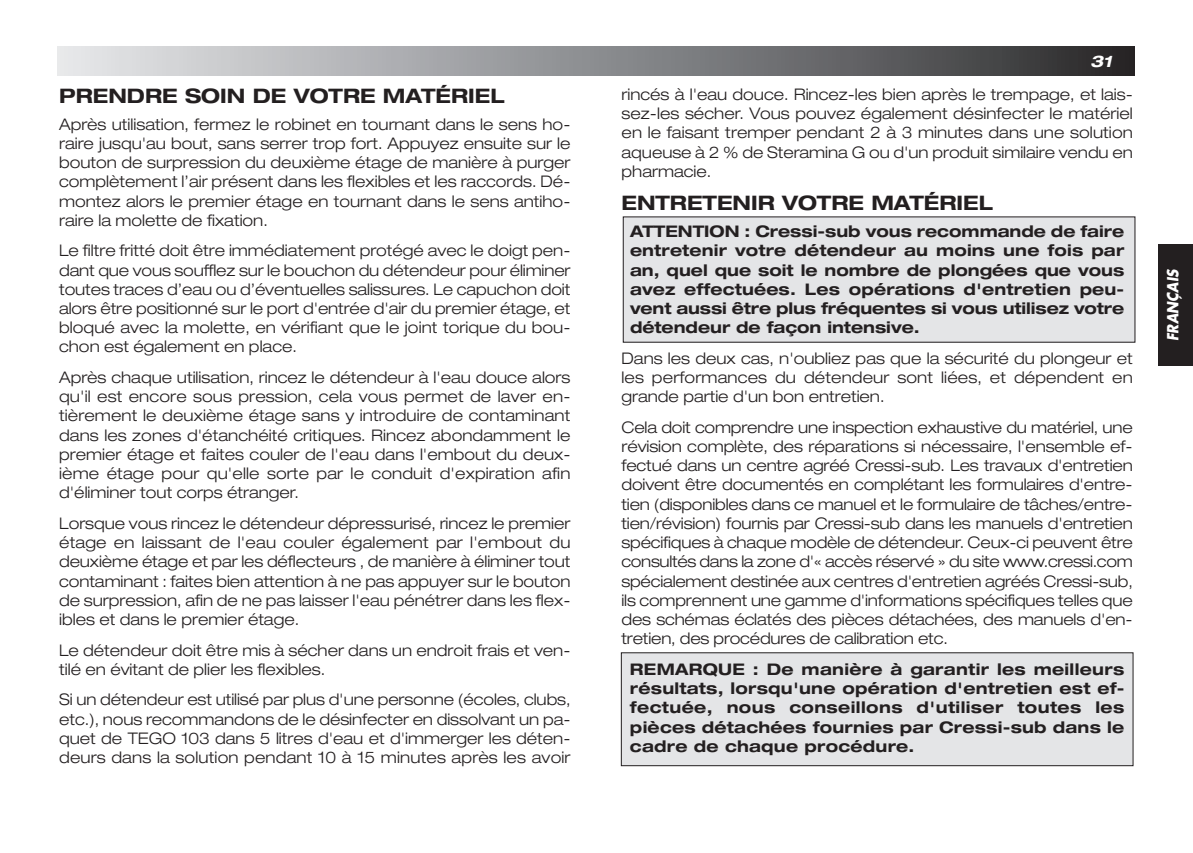
<style>
.page{position:relative;width:1193px;height:853px;background:#fff}
.page>*{position:absolute;margin:0;border:0;box-sizing:border-box;transform-origin:0 0}
.t1{font:700 expanded 20px "Helvetica Neue";color:#231f20}
.t2{font:300 expanded 16px/19.2px "Helvetica Neue";color:#231f20;text-align:justify}
.t3{font:700 expanded 16px/19.2px "Helvetica Neue";letter-spacing:.005em;color:#231f20;text-align:justify}
.t4{font:italic 700 expanded 16px "Helvetica Neue";color:#fff}
.t5{font:italic 700 15px "Futura Std";color:#fff;scale:.9 1}
</style>
<div class="page">
<div style="left:621px;top:652px;width:512px;height:113px;background:#e4e5e7"></div>
<div style="left:623px;top:217px;width:511px;height:125px;background:#e4e5e7"></div>
<div style="left:57px;top:47px;width:1077px;height:28px;background:linear-gradient(to right,#e9eaee,#2d2d2f)"></div>
<div style="left:1158px;top:244px;width:34px;height:122px;background:#231f20"></div>
<p class="t1" style="left:59px;top:89px;width:447px">PRENDRE SOIN DE VOTRE MATÉRIEL</p>
<p class="t2" style="left:59px;top:116px;width:513px">Après utilisation, fermez le robinet en tournant dans le sens ho&shy;raire jusqu'au bout, sans serrer trop fort. Appuyez ensuite sur le bouton de surpression du deuxième étage de manière à purger complètement l’air présent dans les flexibles et les raccords. Dé&shy;montez alors le premier étage en tournant dans le sens antiho&shy;raire la molette de fixation.</p>
<p class="t2" style="left:59px;top:242px;width:513px">Le filtre fritté doit être immédiatement protégé avec le doigt pen&shy;dant que vous soufflez sur le bouchon du détendeur pour éliminer toutes traces d’eau ou d’éventuelles salissures. Le capuchon doit alors être positionné sur le port d'entrée d'air du premier étage, et bloqué avec la molette, en vérifiant que le joint torique du bou&shy;chon est également en place.</p>
<p class="t2" style="left:59px;top:369px;width:513px">Après chaque utilisation, rincez le détendeur à l'eau douce alors qu'il est encore sous pression, cela vous permet de laver en&shy;tièrement le deuxième étage sans y introduire de contaminant dans les zones d'étanchéité critiques. Rincez abondamment le premier étage et faites couler de l'eau dans l'embout du deux&shy;ième étage pour qu'elle sorte par le conduit d'expiration afin d'éliminer tout corps étranger.</p>
<p class="t2" style="left:59px;top:515px;width:513px">Lorsque vous rincez le détendeur dépressurisé, rincez le premier étage en laissant de l'eau couler également par l'embout du deuxième étage et par les déflecteurs , de manière à éliminer tout contaminant : faites bien attention à ne pas appuyer sur le bouton de surpression, afin de ne pas laisser l'eau pénétrer dans les flex&shy;ibles et dans le premier étage.</p>
<p class="t2" style="left:59px;top:641px;width:513px">Le détendeur doit être mis à sécher dans un endroit frais et ven&shy;tilé en évitant de plier les flexibles.</p>
<p class="t2" style="left:59px;top:691px;width:513px">Si un détendeur est utilisé par plus d'une personne (écoles, clubs, etc.), nous recommandons de le désinfecter en dissolvant un pa&shy;quet de TEGO 103 dans 5 litres d'eau et d'immerger les déten&shy;deurs dans la solution pendant 10 à 15 minutes après les avoir</p>
<p class="t4" style="left:1090px;top:56px;width:24px">31</p>
<p class="t2" style="left:621px;top:86px;width:513px">rincés à l'eau douce. Rincez-les bien après le trempage, et lais&shy;sez-les sécher. Vous pouvez également désinfecter le matériel en le faisant tremper pendant 2 à 3 minutes dans une solution aqueuse à 2 % de Steramina G ou d'un produit similaire vendu en pharmacie.</p>
<p class="t1" style="left:621px;top:196px;width:373px">ENTRETENIR VOTRE MATÉRIEL</p>
<p class="t3" style="left:630px;top:223px;width:496px">ATTENTION : Cressi-sub vous recommande de faire entretenir votre détendeur au moins une fois par an, quel que soit le nombre de plongées que vous avez effectuées. Les opérations d'entretien peu&shy;vent aussi être plus fréquentes si vous utilisez votre détendeur de façon intensive.</p>
<p class="t2" style="left:621px;top:350px;width:513px">Dans les deux cas, n'oubliez pas que la sécurité du plongeur et les performances du détendeur sont liées, et dépendent en grande partie d'un bon entretien.</p>
<p class="t2" style="left:621px;top:419px;width:513px">Cela doit comprendre une inspection exhaustive du matériel, une révision complète, des réparations si nécessaire, l'ensemble ef&shy;fectué dans un centre agréé Cressi-sub. Les travaux d'entretien doivent être documentés en complétant les formulaires d'entre&shy;tien (disponibles dans ce manuel et le formulaire de tâches/entre&shy;tien/révision) fournis par Cressi-sub dans les manuels d'entretien spécifiques à chaque modèle de détendeur. Ceux-ci peuvent être consultés dans la zone d'« accès réservé » du site www.cressi.com spécialement destinée aux centres d'entretien agréés Cressi-sub, ils comprennent une gamme d'informations spécifiques telles que des schémas éclatés des pièces détachées, des manuels d'en&shy;tretien, des procédures de calibration etc.</p>
<p class="t3" style="left:630px;top:660px;width:496px">REMARQUE : De manière à garantir les meilleurs résultats, lorsqu'une opération d'entretien est ef&shy;fectuée, nous conseillons d'utiliser toutes les pièces détachées fournies par Cressi-sub dans le cadre de chaque procédure.</p>
<p class="t5" style="left:1165px;top:341px;width:81px;rotate:-90deg">FRANÇAIS</p>
</div>
